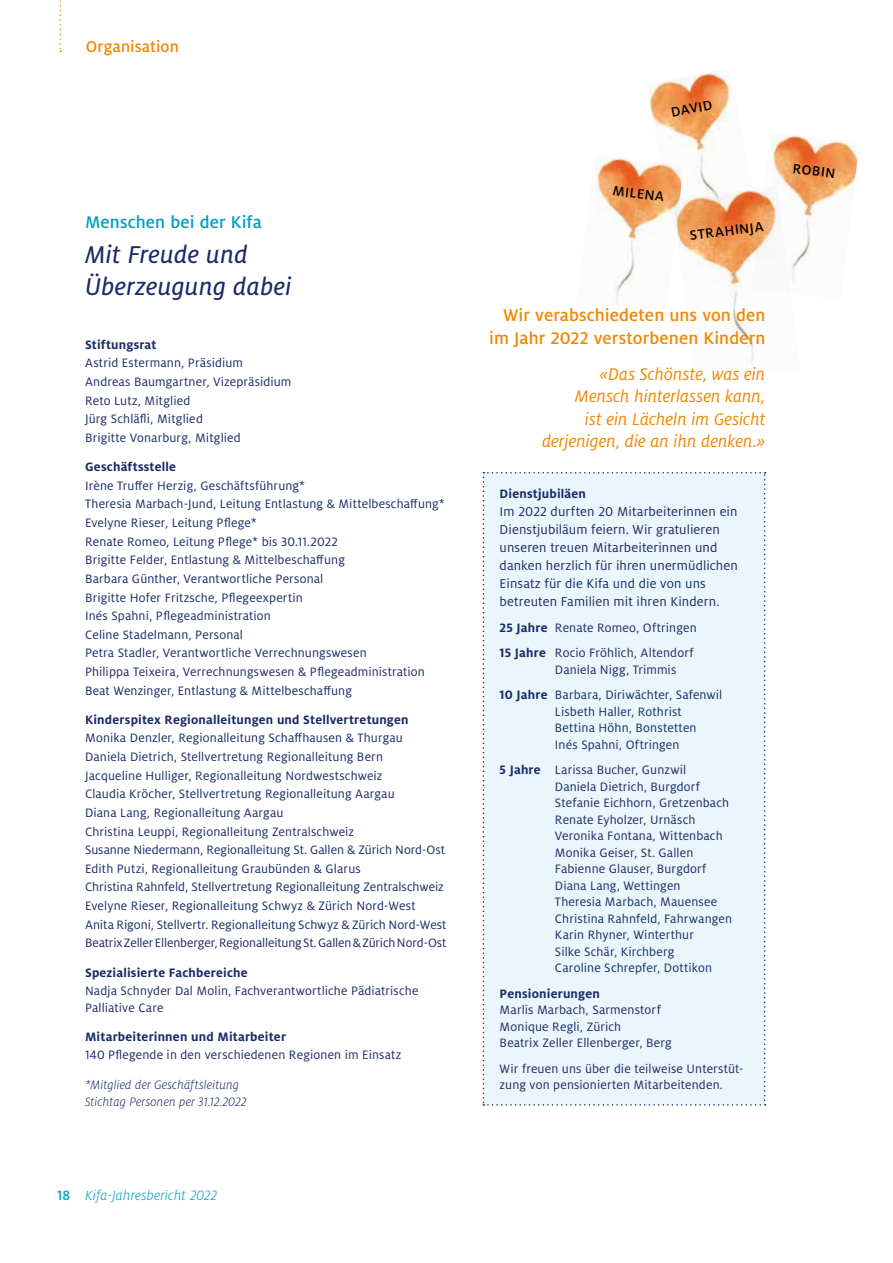
<style>
.page{position:relative;width:893px;height:1263px;background:#fff}
.page>*{position:absolute;margin:0;border:0;box-sizing:border-box;transform-origin:0 0}
.t1{font:27px/31.5px "Milo Pro Text Ita";letter-spacing:.01em;color:#1a2b68}
.t2{font:italic 18.75px/22.5px "Milo Pro";letter-spacing:-.005em;color:#f18700;text-align:right}
.t3{font:500 18.75px/22.5px "Milo Pro";letter-spacing:.01em;color:#f18700;text-align:right}
.t4{font:500 18.75px "Milo Pro";letter-spacing:.01em;color:#009dc5}
.t5{font:500 17.25px "Milo Pro";letter-spacing:.005em;color:#f18700}
.t6{font:500 15px "Milo Pro";color:#000}
.t7{font:italic 300 15px "Milo Pro";letter-spacing:.015em;color:#009dc5}
.t8{font:14.25px/18px "Milo Pro";letter-spacing:.005em;color:#1a2b68}
.t9{font:13.5px/18.6px "Milo Pro";letter-spacing:.01em;color:#1a2b68}
.t10{font:700 13.5px "Milo Pro";letter-spacing:.015em;color:#1a2b68}
.t11{font:italic 300 13.5px/16.5px "Milo Pro";letter-spacing:.005em;color:#1a2b68}
.s1{font-weight:500;font-style:normal}
.s2{font-weight:700}
</style>
<div class="page">
<img style="left:770px;top:133px;width:89px;height:129px">
<img style="left:647px;top:69px;width:91px;height:117px">
<img style="left:684px;top:186px;width:116px;height:178px">
<div style="left:483px;top:472px;width:283px;height:634px;background:#eaf6fb"></div>
<svg style="left:60px;top:0;width:1px;height:52px"></svg>
<img style="left:594px;top:155px;width:90px;height:149px">
<p class="t5" style="left:86px;top:37px;width:95px">Organisation</p>
<h2 class="t4" style="left:85px;top:211px;width:178px">Menschen bei der Kifa</h2>
<h1 class="t1" style="left:85px;top:239px;width:208px">Mit Freude und<br>Überzeugung dabei</h1>
<p class="t10" style="left:85px;top:337px;width:73px">Stiftungsrat</p>
<p class="t9" style="left:85px;top:354px;width:208px">Astrid Estermann, Präsidium<br>Andreas Baumgartner, Vizepräsidium<br>Reto Lutz, Mitglied<br>Jürg Schläfli, Mitglied<br>Brigitte Vonarburg, Mitglied</p>
<p class="t10" style="left:85px;top:459px;width:93px">Geschäftsstelle</p>
<p class="t9" style="left:85px;top:476px;width:361px">Irène Truffer Herzig, Geschäftsführung*<br>Theresia Marbach-Jund, Leitung Entlastung &amp; Mittelbeschaffung* Evelyne Rieser, Leitung Pflege*<br>Renate Romeo, Leitung Pflege* bis 30.11.2022<br>Brigitte Felder, Entlastung &amp; Mittelbeschaffung<br>Barbara Günther, Verantwortliche Personal<br>Brigitte Hofer Fritzsche, Pflegeexpertin<br>Inés Spahni, Pflegeadministration<br>Celine Stadelmann, Personal<br>Petra Stadler, Verantwortliche Verrechnungswesen<br>Philippa Teixeira, Verrechnungswesen &amp; Pflegeadministration Beat Wenzinger, Entlastung &amp; Mittelbeschaffung</p>
<p class="t10" style="left:85px;top:712px;width:325px">Kinderspitex Regionalleitungen und Stellvertretungen</p>
<p class="t9" style="left:85px;top:729px;width:363px">Monika Denzler, Regionalleitung Schaffhausen &amp; Thurgau Daniela Dietrich, Stellvertretung Regionalleitung Bern<br>Jacqueline Hulliger, Regionalleitung Nordwestschweiz<br>Claudia Kröcher, Stellvertretung Regionalleitung Aargau<br>Diana Lang, Regionalleitung Aargau<br>Christina Leuppi, Regionalleitung Zentralschweiz<br>Susanne Niedermann, Regionalleitung St. Gallen &amp; Zürich Nord-Ost Edith Putzi, Regionalleitung Graubünden &amp; Glarus<br>Christina Rahnfeld, Stellvertretung Regionalleitung Zentralschweiz Evelyne Rieser, Regionalleitung Schwyz &amp; Zürich Nord-West Anita Rigoni, Stellvertr. Regionalleitung Schwyz &amp; Zürich Nord-West Beatrix Zeller Ellenberger, Regionalleitung St. Gallen &amp; Zürich Nord-Ost</p>
<p class="t10" style="left:85px;top:964px;width:164px">Spezialisierte Fachbereiche</p>
<p class="t9" style="left:85px;top:983px;width:335px;line-height:16.5px">Nadja Schnyder Dal Molin, Fachverantwortliche Pädiatrische<br>Palliative Care</p>
<p class="t10" style="left:85px;top:1029px;width:203px">Mitarbeiterinnen und Mitarbeiter</p>
<p class="t9" style="left:85px;top:1046px;width:318px">140 Pflegende in den verschiedenen Regionen im Einsatz</p>
<p class="t11" style="left:85px;top:1077px;width:163px">*Mitglied der Geschäftsleitung<br>Stichtag Personen per 31.12.2022</p>
<p class="t7" style="left:57px;top:1187px;width:161px"><span class="s1">18</span> Kifa-Jahresbericht 2022</p>
<p class="t6" style="left:669px;top:104px;width:43px;rotate:-11deg">DAVID</p>
<p class="t6" style="left:614px;top:182px;width:53px;rotate:7deg">MILENA</p>
<p class="t6" style="left:689px;top:227px;width:75px;rotate:-7deg">STRAHINJA</p>
<h2 class="t3" style="left:489px;top:304px;width:278px">Wir verabschiedeten uns von den im Jahr 2022 verstorbenen Kindern</h2>
<h2 class="t2" style="left:542px;top:362px;width:225px">«Das Schönste, was ein<br>Mensch hinterlassen kann,<br>ist ein Lächeln im Gesicht derjenigen, die an ihn denken.»</h2>
<p class="t10" style="left:500px;top:486px;width:88px">Dienstjubiläen</p>
<p class="t8" style="left:500px;top:503px;width:240px">Im 2022 durften 20 Mitarbeiterinnen ein Dienstjubiläum feiern. Wir gratulieren unseren treuen Mitarbeiterinnen und danken herzlich für ihren unermüdlichen Einsatz für die Kifa und die von uns betreuten Familien mit ihren Kindern.</p>
<p class="t9" style="left:500px;top:615px;width:199px;line-height:25.5px"><span class="s2">25 Jahre</span> Renate Romeo, Oftringen<br><span class="s2">15 Jahre</span> Rocio Fröhlich, Altendorf</p>
<p class="t9" style="left:500px;top:657px;width:224px;line-height:25.5px;text-indent:55px">Daniela Nigg, Trimmis<br><span class="s2">10 Jahre</span> Barbara, Diriwächter, Safenwil</p>
<p class="t9" style="left:555px;top:703px;width:143px;line-height:16.5px">Lisbeth Haller, Rothrist<br>Bettina Höhn, Bonstetten<br>Inés Spahni, Oftringen</p>
<p class="t9" style="left:555px;top:762px;width:179px;line-height:16.5px;text-indent:-55px"><span class="s2">5 Jahre</span> Larissa Bucher, Gunzwil<br>Daniela Dietrich, Burgdorf<br>Stefanie Eichhorn, Gretzenbach<br>Renate Eyholzer, Urnäsch<br>Veronika Fontana, Wittenbach<br>Monika Geiser, St. Gallen<br>Fabienne Glauser, Burgdorf<br>Diana Lang, Wettingen<br>Theresia Marbach, Mauensee<br>Christina Rahnfeld, Fahrwangen<br>Karin Rhyner, Winterthur<br>Silke Schär, Kirchberg<br>Caroline Schrepfer, Dottikon</p>
<p class="t10" style="left:500px;top:986px;width:102px">Pensionierungen</p>
<p class="t9" style="left:500px;top:1002px;width:174px;line-height:16.5px">Marlis Marbach, Sarmenstorf<br>Monique Regli, Zürich<br>Beatrix Zeller Ellenberger, Berg</p>
<p class="t9" style="left:500px;top:1060px;width:245px;line-height:16.5px">Wir freuen uns über die teilweise Unterstüt&shy;zung von pensionierten Mitarbeitenden.</p>
<p class="t6" style="left:794px;top:160px;width:45px;rotate:7deg">ROBIN</p>
</div>
